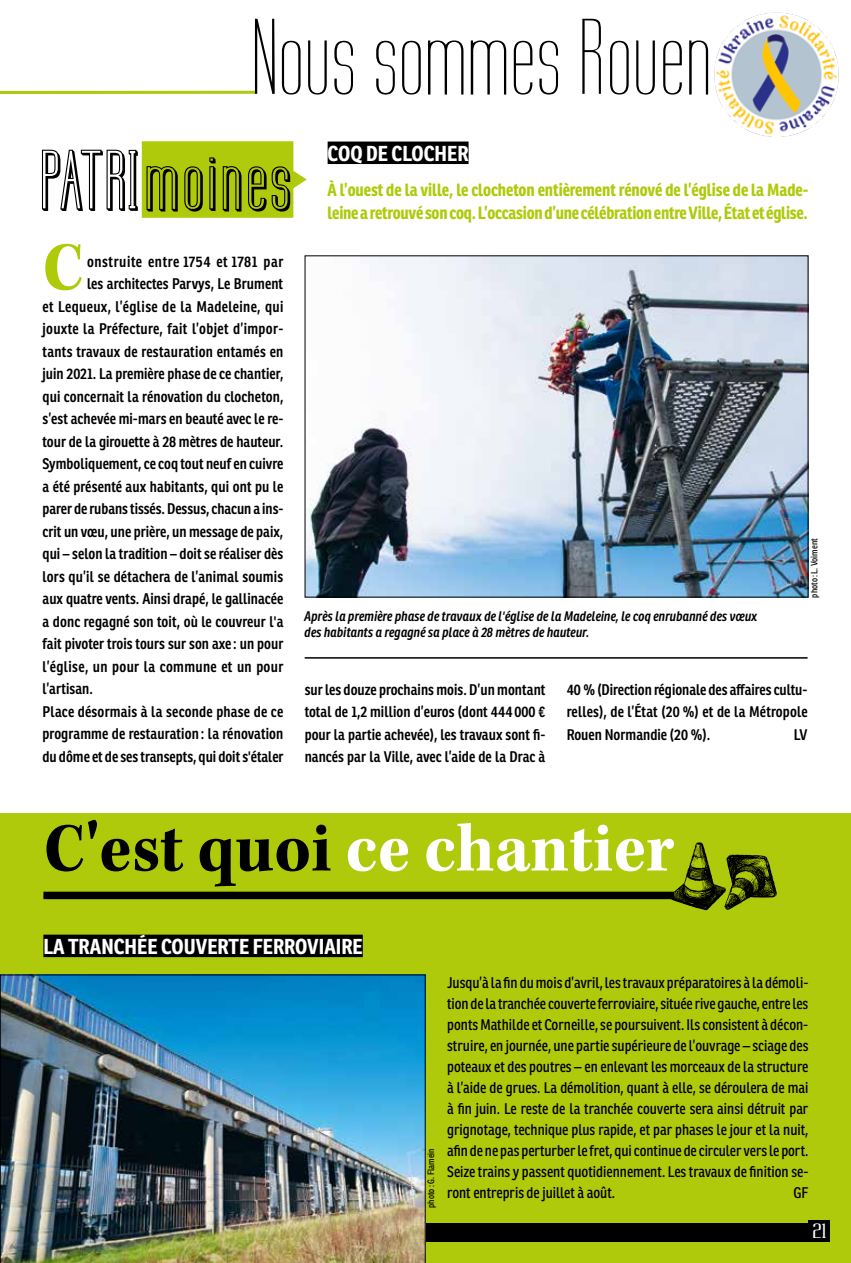
<style>
.page{position:relative;width:851px;height:1263px;background:#fff}
.page>*{position:absolute;margin:0;border:0;box-sizing:border-box;transform-origin:0 0}
.t1{font:100 94.5px "Labtop";color:#000}
.t2{font:71.85px "Kepler Std Bold Scn";color:#fff}
.t3{font:71.55px "Labtop 3 D";letter-spacing:.03em;color:#000}
.t4{font:71.4px "Kepler Std Bold Scn";color:#afca0b}
.t5{font:700 21px "Ronnia Cond";color:#fff}
.t6{font:18px "Labtop Superwide Boldish";color:#fff}
.t7{font:700 17.25px/22.5px "Ronnia Cond";letter-spacing:-.015em;color:#afca0b}
.t8{font:600 15px/22.5px "Ronnia Cond";color:#000;text-align:justify}
.t9{font:15px/21px "Ronnia Cond";color:#000;text-align:justify}
.t10{font:600 15px "Ronnia Cond";letter-spacing:.02em;color:#000}
.t11{font:600 15px "Ronnia Cond";letter-spacing:.035em;color:#000}
.t12{font:italic 600 13.5px/16.2px "Ronnia Cond";color:#000}
.t13{font:9px "Ronnia Cond";color:#000}
.s1{color:#000}
</style>
<div class="page">
<div style="left:0;top:813px;width:850px;height:450px;background:#afca0b"></div>
<div style="left:42px;top:1223px;width:766px;height:19px;background:#000"></div>
<div style="left:43px;top:892px;width:631px;height:7px;background:#000"></div>
<svg style="left:669px;top:842px;width:107px;height:68px"></svg>
<div style="left:43px;top:935px;width:320px;height:22px;background:#000"></div>
<svg style="left:0;top:90px;width:256px;height:4px"></svg>
<img style="left:0;top:975px;width:425px;height:288px">
<div style="left:808px;top:1220px;width:21px;height:22px;background:#000"></div>
<hr style="left:304px;top:657px;width:503px;height:2px;background:#000">
<svg style="left:142px;top:141px;width:165px;height:77px;background:#b4cd1c"></svg>
<img style="left:306px;top:257px;width:500px;height:338px">
<div style="left:327px;top:142px;width:141px;height:22px;background:#000"></div>
<img style="left:714px;top:12px;width:125px;height:125px">
<h1 class="t1" style="left:250px;top:0;width:462px">Nous sommes Rouen</h1>
<h3 class="t3" style="left:40px;top:135px;width:253px">PATRImoines</h3>
<h3 class="t5" style="left:327px;top:140px;width:142px">COQ DE CLOCHER</h3>
<p class="t7" style="left:327px;top:179px;width:482px">À l’ouest de la ville, le clocheton entièrement rénové de l’église de la Made&shy;leine a retrouvé son coq. L’occasion d’une célébration entre Ville, État et église.</p>
<h3 class="t4" style="left:43px;top:227px;width:42px">C</h3>
<p class="t11" style="left:87px;top:252px;width:198px">onstruite entre 1754 et 1781 par</p>
<p class="t8" style="left:87px;top:273px;width:198px">les architectes Parvys, Le Brument</p>
<p class="t10" style="left:43px;top:297px;width:242px">et Lequeux, l’église de la Madeleine, qui</p>
<p class="t10" style="left:43px;top:320px;width:242px">jouxte la Préfecture, fait l’objet d’impor-</p>
<p class="t8" style="left:43px;top:340px;width:242px">tants travaux de restauration entamés en</p>
<p class="t8" style="left:43px;top:363px;width:242px">juin 2021. La première phase de ce chantier,</p>
<p class="t8" style="left:43px;top:385px;width:242px">qui concernait la rénovation du clocheton,</p>
<p class="t8" style="left:43px;top:408px;width:242px">s’est achevée mi-mars en beauté avec le re-</p>
<p class="t8" style="left:43px;top:430px;width:242px">tour de la girouette à 28 mètres de hauteur.</p>
<p class="t8" style="left:43px;top:453px;width:242px">Symboliquement, ce coq tout neuf en cuivre</p>
<p class="t8" style="left:43px;top:475px;width:242px">a été présenté aux habitants, qui ont pu le</p>
<p class="t8" style="left:43px;top:498px;width:242px">parer de rubans tissés. Dessus, chacun a ins-</p>
<p class="t8" style="left:43px;top:520px;width:242px">crit un vœu, une prière, un message de paix,</p>
<p class="t8" style="left:43px;top:543px;width:242px">qui – selon la tradition – doit se réaliser dès</p>
<p class="t8" style="left:43px;top:565px;width:242px">lors qu’il se détachera de l’animal soumis</p>
<p class="t8" style="left:43px;top:588px;width:242px">aux quatre vents. Ainsi drapé, le gallinacée</p>
<p class="t8" style="left:43px;top:610px;width:242px">a donc regagné son toit, où le couvreur l'a</p>
<p class="t8" style="left:43px;top:633px;width:242px">fait pivoter trois tours sur son axe : un pour</p>
<p class="t10" style="left:43px;top:657px;width:242px">l’église, un pour la commune et un pour</p>
<p class="t8" style="left:43px;top:678px;width:52px">l’artisan.</p>
<p class="t8" style="left:43px;top:700px;width:242px">Place désormais à la seconde phase de ce</p>
<p class="t8" style="left:43px;top:723px;width:242px">programme de restauration : la rénovation</p>
<p class="t8" style="left:43px;top:745px;width:242px">du dôme et de ses transepts, qui doit s'étaler</p>
<p class="t12" style="left:304px;top:608px;width:454px">Après la première phase de travaux de l'église de la Madeleine, le coq enrubanné des vœux des habitants a regagné sa place à 28 mètres de hauteur.</p>
<p class="t13" style="left:808px;top:597px;width:61px;rotate:-90deg">photo : L. Voiment</p>
<p class="t8" style="left:304px;top:678px;width:242px">sur les douze prochains mois. D’un montant total de 1,2 million d’euros (dont 444 000 € pour la partie achevée), les travaux sont fi&shy;nancés par la Ville, avec l’aide de la Drac à</p>
<p class="t8" style="left:566px;top:678px;width:242px">40 % (Direction régionale des affaires cultu&shy;relles), de l’État (20 %) et de la Métropole Rouen Normandie (20 %).</p>
<p class="t8" style="left:793px;top:723px;width:15px">LV</p>
<h2 class="t2" style="left:44px;top:808px;width:632px"><span class="s1">C'est quoi</span> ce chantier</h2>
<h3 class="t5" style="left:43px;top:933px;width:321px">LA TRANCHÉE COUVERTE FERROVIAIRE</h3>
<p class="t13" style="left:425px;top:1208px;width:61px;rotate:-90deg">photo : G. Flamein</p>
<p class="t9" style="left:447px;top:972px;width:363px">Jusqu’à la fin du mois d’avril, les travaux préparatoires à la démoli&shy;tion de la tranchée couverte ferroviaire, située rive gauche, entre les ponts Mathilde et Corneille, se poursuivent. Ils consistent à décon&shy;struire, en journée, une partie supérieure de l’ouvrage – sciage des poteaux et des poutres – en enlevant les morceaux de la structure à l’aide de grues. La démolition, quant à elle, se déroulera de mai à fin juin. Le reste de la tranchée couverte sera ainsi détruit par grignotage, technique plus rapide, et par phases le jour et la nuit, afin de ne pas perturber le fret, qui continue de circuler vers le port.<br>Seize trains y passent quotidiennement. Les travaux de finition se&shy;ront entrepris de juillet à août.</p>
<p class="t9" style="left:793px;top:1182px;width:16px">GF</p>
<p class="t6" style="left:812px;top:1220px;width:15px">21</p>
</div>
